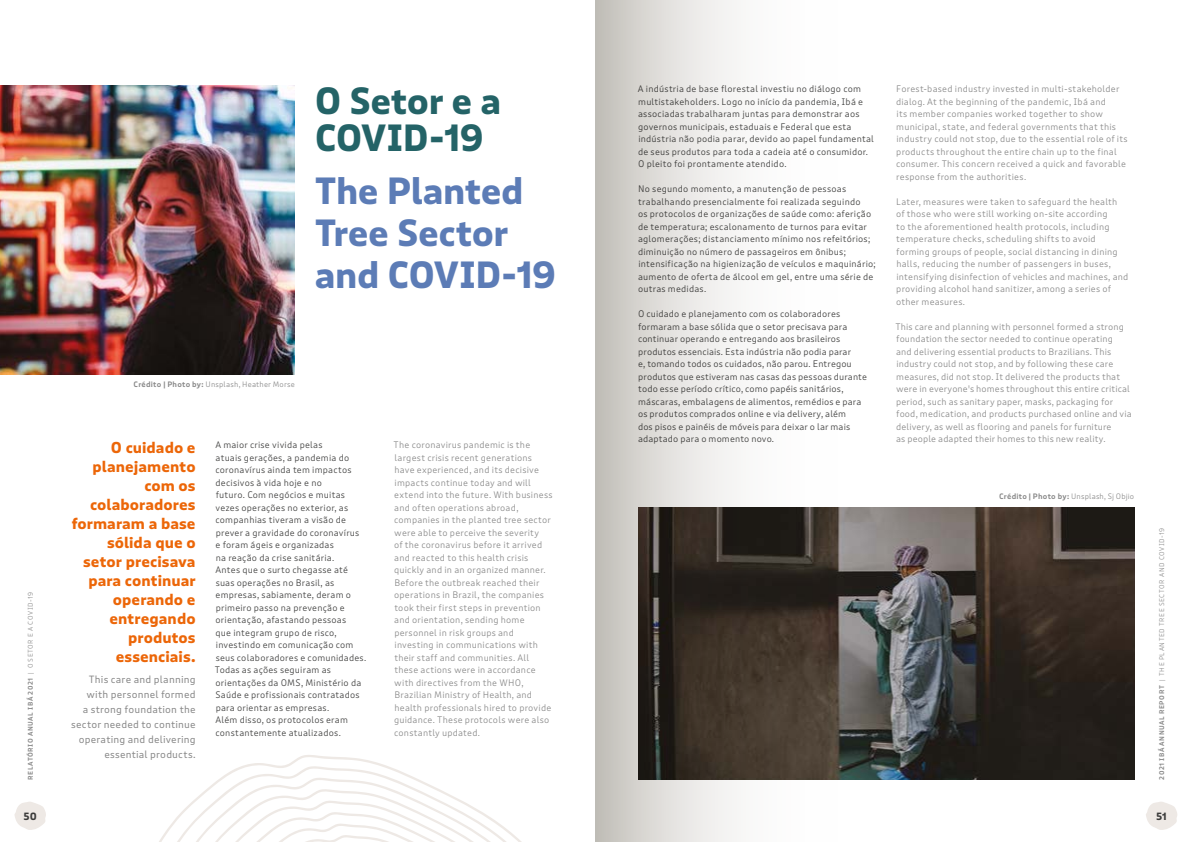
<style>
.page{position:relative;width:1191px;height:842px;background:#fff}
.page>*{position:absolute;margin:0;border:0;box-sizing:border-box;transform-origin:0 0}
.t1{font:700 36px/42px "Puffin";letter-spacing:-.015em;color:#5c7cb6}
.t2{font:700 36px/37px "Puffin";letter-spacing:-.02em;color:#246367}
.t3{font:700 15px/19px "Puffin";color:#ec6608;text-align:right}
.t4{font:10px/15px "Puffin";letter-spacing:.015em;color:#878787;text-align:right}
.t5{font:700 10px "Puffin";color:#3c3c3b}
.t6{font:300 9px/12.5px "Puffin";letter-spacing:.02em;color:#878787}
.t7{font:300 9px/12.5px "Puffin";letter-spacing:.02em;color:#3c3c3b}
.t8{font:300 7.5px "Puffin";letter-spacing:.02em;color:#878787}
.t9{font:600 7.5px "Puffin";letter-spacing:.03em;color:#878787}
.t10{font:300 6.5px "Puffin";letter-spacing:.08em;color:#878787}
.t11{font:600 6.5px "Puffin";letter-spacing:.075em;color:#878787}
.s1{font-weight:300}
.s2{font-weight:600}
</style>
<div class="page">
<svg style="left:14px;top:802px;width:32px;height:28px"></svg>
<svg style="left:1146px;top:802px;width:31px;height:28px"></svg>
<img style="left:0;top:85px;width:295px;height:289px">
<svg style="left:159px;top:755px;width:228px;height:87px"></svg>
<svg style="left:160px;top:766px;width:362px;height:76px"></svg>
<img style="left:889px;top:507px;width:245px;height:273px">
<svg style="left:595px;top:0;width:294px;height:842px"></svg>
<h1 class="t2" style="left:315px;top:84px;width:188px">O Setor e a<br>COVID-19</h1>
<h1 class="t1" style="left:315px;top:171px;width:243px">The Planted<br>Tree Sector and COVID-19</h1>
<p class="t11" style="left:27px;top:780px;width:189px;rotate:-90deg">RELATÓRIO ANUAL IBÁ 2021 <span class="s1">| O SETOR E A COVID-19</span></p>
<p class="t5" style="left:24px;top:810px;width:15px">50</p>
<p class="t8" style="left:134px;top:380px;width:163px"><span class="s2">Crédito | Photo by:</span> Unsplash, Heather Morse</p>
<h2 class="t3" style="left:72px;top:438px;width:125px">O cuidado e planejamento com os colaboradores formaram a base sólida que o setor precisava para continuar operando e entregando produtos essenciais.</h2>
<p class="t4" style="left:71px;top:672px;width:126px">This care and planning with personnel formed<br>a strong foundation the sector needed to continue operating and delivering essential products.</p>
<p class="t7" style="left:215px;top:439px;width:153px">A maior crise vivida pelas<br>atuais gerações, a pandemia do coronavírus ainda tem impactos decisivos à vida hoje e no<br>futuro. Com negócios e muitas vezes operações no exterior, as companhias tiveram a visão de prever a gravidade do coronavírus<br>e foram ágeis e organizadas<br>na reação da crise sanitária.<br>Antes que o surto chegasse até suas operações no Brasil, as empresas, sabiamente, deram o primeiro passo na prevenção e orientação, afastando pessoas<br>que integram grupo de risco, investindo em comunicação com seus colaboradores e comunidades.<br>Todas as ações seguiram as orientações da OMS, Ministério da<br>Saúde e profissionais contratados para orientar as empresas.<br>Além disso, os protocolos eram constantemente atualizados.</p>
<p class="t6" style="left:393px;top:439px;width:161px">The coronavirus pandemic is the largest crisis recent generations have experienced, and its decisive impacts continue today and will extend into the future. With business and often operations abroad, companies in the planted tree sector were able to perceive the severity<br>of the coronavirus before it arrived and reacted to this health crisis quickly and in an organized manner.<br>Before the outbreak reached their operations in Brazil, the companies took their first steps in prevention and orientation, sending home personnel in risk groups and investing in communications with their staff and communities. All these actions were in accordance with directives from the WHO, Brazilian Ministry of Health, and health professionals hired to provide guidance. These protocols were also constantly updated.</p>
<p class="t7" style="left:638px;top:83px;width:238px">A indústria de base florestal investiu no diálogo com multistakeholders. Logo no início da pandemia, Ibá e associadas trabalharam juntas para demonstrar aos governos municipais, estaduais e Federal que esta indústria não podia parar, devido ao papel fundamental de seus produtos para toda a cadeia até o consumidor.<br>O pleito foi prontamente atendido.</p>
<p class="t7" style="left:638px;top:183px;width:239px">No segundo momento, a manutenção de pessoas trabalhando presencialmente foi realizada seguindo<br>os protocolos de organizações de saúde como: aferição de temperatura; escalonamento de turnos para evitar aglomerações; distanciamento mínimo nos refeitórios; diminuição no número de passageiros em ônibus; intensificação na higienização de veículos e maquinário; aumento de oferta de álcool em gel, entre uma série de outras medidas.</p>
<p class="t7" style="left:638px;top:308px;width:230px">O cuidado e planejamento com os colaboradores formaram a base sólida que o setor precisava para continuar operando e entregando aos brasileiros produtos essenciais. Esta indústria não podia parar<br>e, tomando todos os cuidados, não parou. Entregou produtos que estiveram nas casas das pessoas durante todo esse período crítico, como papéis sanitários, máscaras, embalagens de alimentos, remédios e para os produtos comprados online e via delivery, além<br>dos pisos e painéis de móveis para deixar o lar mais adaptado para o momento novo.</p>
<p class="t6" style="left:896px;top:83px;width:233px">Forest-based industry invested in multi-stakeholder dialog. At the beginning of the pandemic, Ibá and<br>its member companies worked together to show municipal, state, and federal governments that this industry could not stop, due to the essential role of its products throughout the entire chain up to the final consumer. This concern received a quick and favorable response from the authorities.</p>
<p class="t6" style="left:896px;top:196px;width:234px">Later, measures were taken to safeguard the health<br>of those who were still working on-site according<br>to the aforementioned health protocols, including temperature checks, scheduling shifts to avoid forming groups of people, social distancing in dining halls, reducing the number of passengers in buses, intensifying disinfection of vehicles and machines, and providing alcohol hand sanitizer, among a series of other measures.</p>
<p class="t6" style="left:895px;top:321px;width:238px">This care and planning with personnel formed a strong foundation the sector needed to continue operating<br>and delivering essential products to Brazilians. This industry could not stop, and by following these care measures, did not stop. It delivered the products that were in everyone's homes throughout this entire critical period, such as sanitary paper, masks, packaging for food, medication, and products purchased online and via delivery, as well as flooring and panels for furniture<br>as people adapted their homes to this new reality.</p>
<p class="t9" style="left:999px;top:492px;width:137px">Crédito | Photo by: <span class="s1">Unsplash, Sj Objio</span></p>
<p class="t10" style="left:1158px;top:780px;width:253px;rotate:-90deg"><span class="s2">2021 IBÁ ANNUAL REPORT</span> | THE PLANTED TREE SECTOR AND COVID-19</p>
<p class="t5" style="left:1156px;top:810px;width:12px">51</p>
</div>
